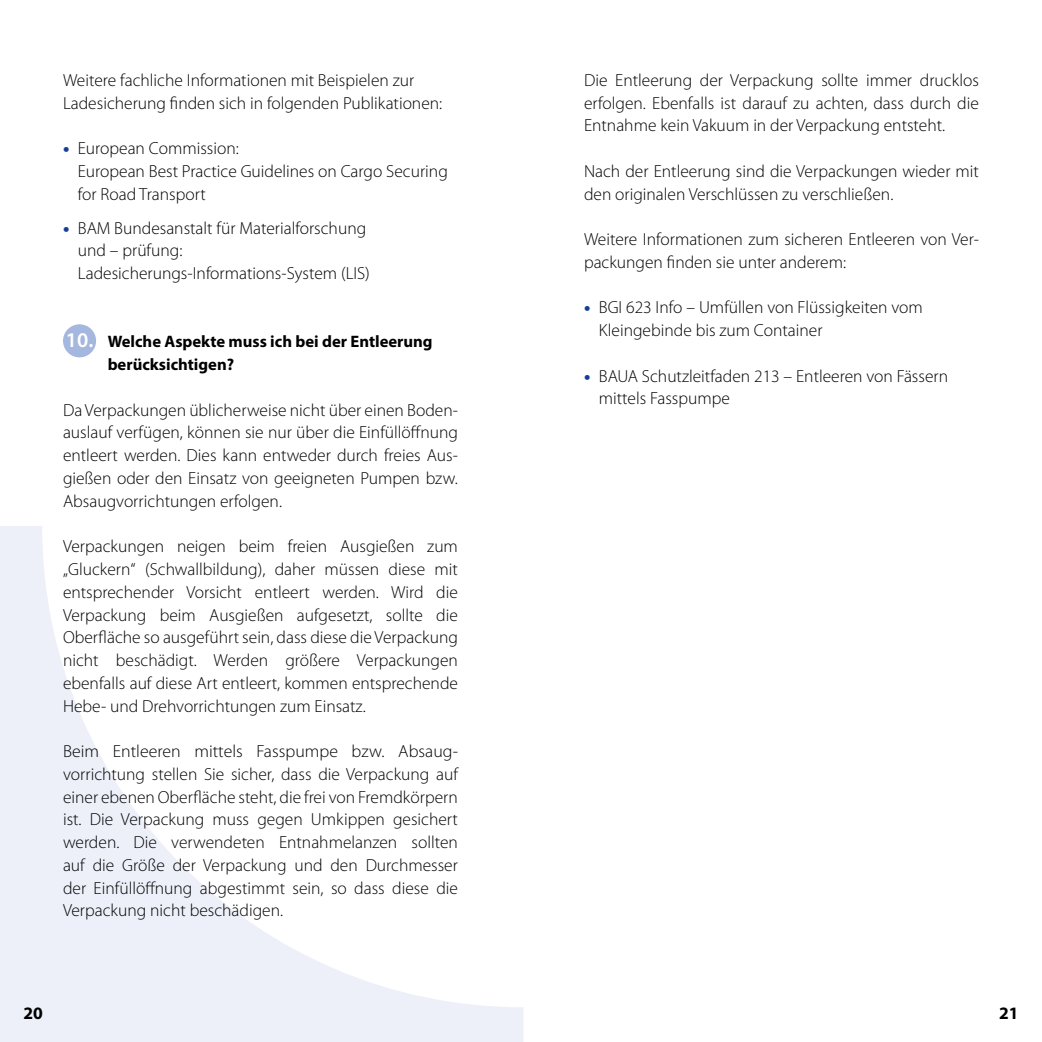
<style>
.page{position:relative;width:1042px;height:1042px;background:#fff}
.page>*{position:absolute;margin:0;border:0;box-sizing:border-box;transform-origin:0 0}
.t1{font:300 17.5px/22.8px "Myriad Pro";color:#000}
.t2{font:700 17.5px "Myriad Pro";color:#000}
.t3{font:700 16.62px/22.8px "Myriad Pro";color:#000}
.s1{font-weight:900;color:#134094}
.s2{font-weight:600;font-size:21px;color:#fff}
</style>
<div class="page">
<svg style="left:0;top:526px;width:523px;height:516px"></svg>
<div style="left:63px;top:324px;width:33px;height:33px;background:#a4b7df;border-radius:50%"></div>
<p class="t1" style="left:63px;top:69px;width:381px">Weitere fachliche Informationen mit Beispielen zur<br>Ladesicherung finden sich in folgenden Publikationen:</p>
<p class="t1" style="left:78px;top:137px;width:371px;text-indent:-15px"><span class="s1">•</span> European Commission:<br>European Best Practice Guidelines on Cargo Securing for Road Transport</p>
<p class="t1" style="left:78px;top:217px;width:294px;text-indent:-15px"><span class="s1">•</span> BAM Bundesanstalt für Materialforschung und – prüfung:<br>Ladesicherungs-Informations-System (LIS)</p>
<p class="t3" style="left:108px;top:330px;width:326px;text-indent:-42px"><span class="s2">10.</span> Welche Aspekte muss ich bei der Entleerung berücksichtigen?</p>
<p class="t1" style="left:63px;top:399px;width:396px;text-align:justify">Da Verpackungen üblicherweise nicht über einen Boden&shy;auslauf verfügen, können sie nur über die Einfüllöffnung entleert werden. Dies kann entweder durch freies Aus&shy;gießen oder den Einsatz von geeigneten Pumpen bzw.<br>Absaugvorrichtungen erfolgen.</p>
<p class="t1" style="left:63px;top:535px;width:396px;text-align:justify">Verpackungen neigen beim freien Ausgießen zum „Gluckern“ (Schwallbildung), daher müssen diese mit entsprechender Vorsicht entleert werden. Wird die Verpackung beim Ausgießen aufgesetzt, sollte die Oberfläche so ausgeführt sein, dass diese die Verpackung nicht beschädigt. Werden größere Verpackungen ebenfalls auf diese Art entleert, kommen entsprechende Hebe- und Drehvorrichtungen zum Einsatz.</p>
<p class="t1" style="left:63px;top:740px;width:396px;text-align:justify">Beim Entleeren mittels Fasspumpe bzw. Absaug&shy;vorrichtung stellen Sie sicher, dass die Verpackung auf einer ebenen Oberfläche steht, die frei von Fremdkörpern ist. Die Verpackung muss gegen Umkippen gesichert werden. Die verwendeten Entnahmelanzen sollten auf die Größe der Verpackung und den Durchmesser der Einfüllöffnung abgestimmt sein, so dass diese die Verpackung nicht beschädigen.</p>
<p class="t1" style="left:584px;top:69px;width:396px;text-align:justify">Die Entleerung der Verpackung sollte immer drucklos erfolgen. Ebenfalls ist darauf zu achten, dass durch die Entnahme kein Vakuum in der Verpackung entsteht.</p>
<p class="t1" style="left:584px;top:160px;width:396px">Nach der Entleerung sind die Verpackungen wieder mit den originalen Verschlüssen zu verschließen.</p>
<p class="t1" style="left:584px;top:228px;width:396px">Weitere Informationen zum sicheren Entleeren von Ver&shy;packungen finden sie unter anderem:</p>
<p class="t1" style="left:599px;top:296px;width:325px;text-indent:-15px"><span class="s1">•</span> BGI 623 Info – Umfüllen von Flüssigkeiten vom<br>Kleingebinde bis zum Container</p>
<p class="t1" style="left:599px;top:365px;width:351px;text-indent:-15px"><span class="s1">•</span> BAUA Schutzleitfaden 213 – Entleeren von Fässern mittels Fasspumpe</p>
<p class="t2" style="left:23px;top:1001px;width:21px">20</p>
<p class="t2" style="left:999px;top:1001px;width:21px">21</p>
</div>
